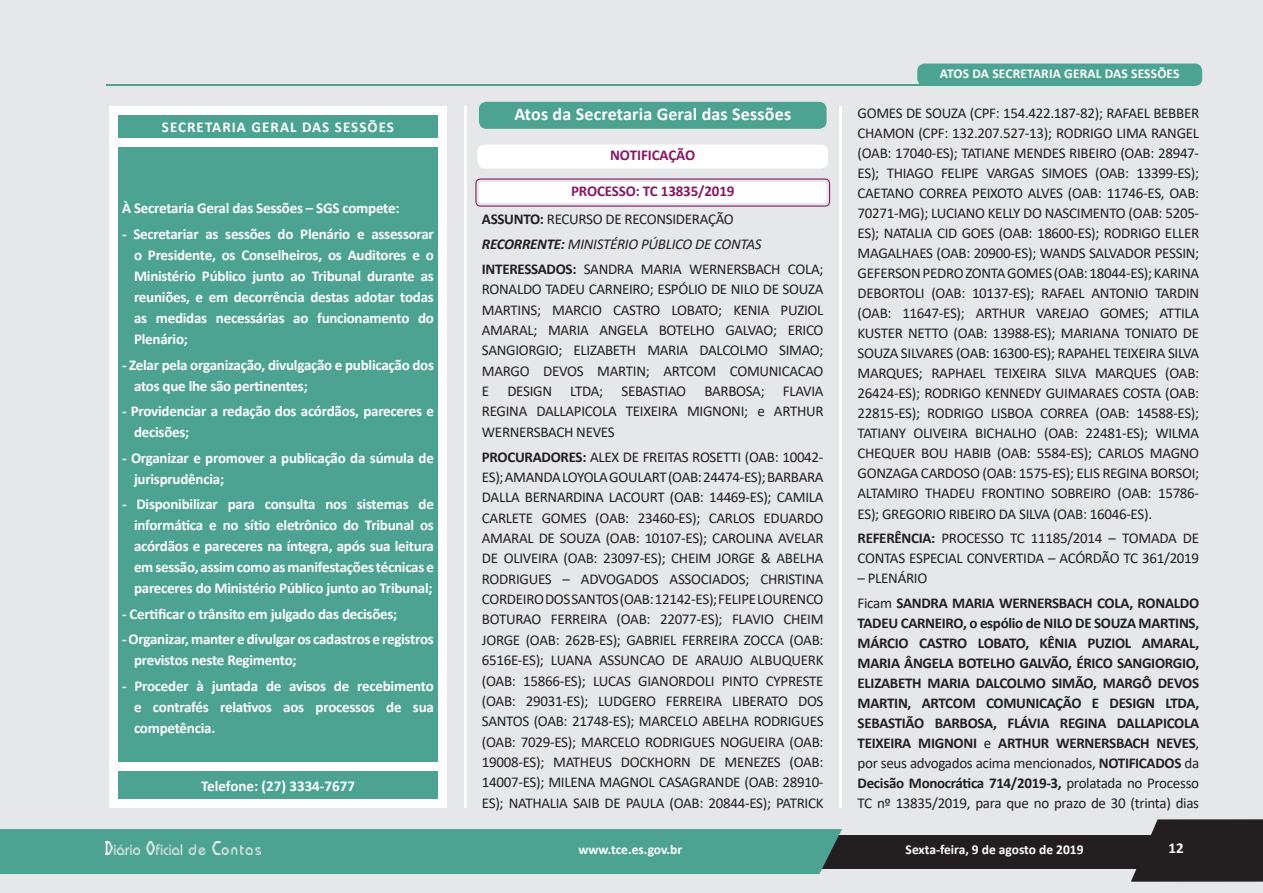
<style>
.page{position:relative;width:1263px;height:893px;background:#e6e7e9}
.page>*{position:absolute;margin:0;border:0;box-sizing:border-box;transform-origin:0 0}
.t1{font:700 18px "Calibri";letter-spacing:.01em;color:#fff}
.t2{font:15px/20.4px "Calibri";letter-spacing:-.02em;color:#231f20;text-align:justify}
.t3{font:700 15px/21px "Calibri";letter-spacing:-.015em;color:#fff}
.t4{font:700 15px/20.1px "Calibri";letter-spacing:-.02em;color:#231f20}
.t5{font:700 15px "Calibri";letter-spacing:.07em;color:#fff}
.t6{font:700 15px "Calibri";letter-spacing:-.01em;color:#891765}
.t7{font:700 13.5px "Calibri";color:#fff}
.s1{font-weight:700;color:#891765}
.s2{font-weight:700}
.s3{font-weight:700;font-style:italic}
.s4{font-style:italic}
.s5{font-weight:400}
</style>
<div class="page">
<svg style="left:1131px;top:819px;width:132px;height:63px;background:#3b3738"></svg>
<div style="left:804px;top:835px;width:459px;height:33px;background:#231f20"></div>
<hr style="left:465px;top:106px;width:2px;height:702px;background:#fff">
<hr style="left:839px;top:106px;width:3px;height:702px;background:#fff">
<div style="left:0;top:829px;width:842px;height:45px;background:#4ca391"></div>
<hr style="left:106px;top:85px;width:954px;height:1px;background:#4ca391">
<div style="left:917px;top:64px;width:285px;height:22px;background:#4ca391;border-radius:8px"></div>
<img style="left:105px;top:842px;width:156px;height:13px">
<div style="left:118px;top:115px;width:320px;height:684px;background:#4ca391"></div>
<div style="left:109px;top:106px;width:338px;height:9px;background:#fff"></div>
<div style="left:109px;top:115px;width:9px;height:23px;background:#fff"></div>
<div style="left:438px;top:115px;width:9px;height:23px;background:#fff"></div>
<div style="left:109px;top:138px;width:338px;height:9px;background:#fff"></div>
<div style="left:109px;top:147px;width:9px;height:615px;background:#fff"></div>
<div style="left:438px;top:147px;width:9px;height:615px;background:#fff"></div>
<div style="left:109px;top:762px;width:338px;height:9px;background:#fff"></div>
<div style="left:109px;top:771px;width:9px;height:28px;background:#fff"></div>
<div style="left:438px;top:771px;width:9px;height:28px;background:#fff"></div>
<div style="left:109px;top:799px;width:338px;height:9px;background:#fff"></div>
<div style="left:479px;top:102px;width:347px;height:27px;background:#4ca391;border-radius:8px"></div>
<div style="left:477px;top:145px;width:351px;height:24px;background:#fff;border-radius:8px"></div>
<svg style="left:475px;top:178px;width:355px;height:29px;background:#efe6ed"></svg>
<p class="t5" style="left:162px;top:117px;width:234px">SECRETARIA GERAL DAS SESSÕES</p>
<p class="t3" style="left:122px;top:198px;width:279px">À Secretaria Geral das Sessões – SGS compete:</p>
<p class="t3" style="left:134px;top:223px;width:301px;text-align:justify;text-indent:-12px">- Secretariar as sessões do Plenário e assessorar o Presidente, os Conselheiros, os Auditores e o Ministério Público junto ao Tribunal durante as reuniões, e em decorrência destas adotar todas as medidas necessárias ao funcionamento do Plenário;</p>
<p class="t3" style="left:134px;top:354px;width:301px;text-indent:-12px">- Zelar pela organização, divulgação e publicação dos atos que lhe são pertinentes;</p>
<p class="t3" style="left:134px;top:400px;width:301px;text-indent:-12px">- Providenciar a redação dos acórdãos, pareceres e decisões;</p>
<p class="t3" style="left:134px;top:447px;width:301px;text-indent:-12px">- Organizar e promover a publicação da súmula de jurisprudência;</p>
<p class="t3" style="left:134px;top:493px;width:301px;text-align:justify;text-indent:-12px">- Disponibilizar para consulta nos sistemas de informática e no sítio eletrônico do Tribunal os acórdãos e pareceres na íntegra, após sua leitura em sessão, assim como as manifestações técnicas e pareceres do Ministério Público junto ao Tribunal;</p>
<p class="t3" style="left:122px;top:603px;width:277px">- Certificar o trânsito em julgado das decisões;</p>
<p class="t3" style="left:134px;top:628px;width:301px;text-indent:-12px">- Organizar, manter e divulgar os cadastros e registros previstos neste Regimento;</p>
<p class="t3" style="left:134px;top:675px;width:301px;text-align:justify;text-indent:-12px">- Proceder à juntada de avisos de recebimento e contrafés relativos aos processos de sua competência.</p>
<p class="t3" style="left:201px;top:775px;width:155px">Telefone: (27) 3334-7677</p>
<p class="t1" style="left:514px;top:101px;width:278px">Atos da Secretaria Geral das Sessões</p>
<p class="t6" style="left:610px;top:145px;width:87px">NOTIFICAÇÃO</p>
<p class="t2" style="left:482px;top:177px;width:254px;line-height:27.9px;text-align:right"><span class="s1">PROCESSO: TC 13835/2019<br></span><span class="s2">ASSUNTO:</span> RECURSO DE RECONSIDERAÇÃO</p>
<p class="t2" style="left:482px;top:231px;width:343px;line-height:24.9px"><span class="s3">RECORRENTE:</span> <span class="s4">MINISTÉRIO PÚBLICO DE CONTAS<br></span><span class="s2">INTERESSADOS:</span> SANDRA MARIA WERNERSBACH COLA;</p>
<p class="t2" style="left:482px;top:279px;width:343px">RONALDO TADEU CARNEIRO; ESPÓLIO DE NILO DE SOUZA MARTINS; MARCIO CASTRO LOBATO; KENIA PUZIOL AMARAL; MARIA ANGELA BOTELHO GALVAO; ERICO SANGIORGIO; ELIZABETH MARIA DALCOLMO SIMAO; MARGO DEVOS MARTIN; ARTCOM COMUNICACAO E DESIGN LTDA; SEBASTIAO BARBOSA; FLAVIA REGINA DALLAPICOLA TEIXEIRA MIGNONI; e ARTHUR WERNERSBACH NEVES</p>
<p class="t2" style="left:482px;top:446px;width:343px"><span class="s2">PROCURADORES:</span> ALEX DE FREITAS ROSETTI (OAB: 10042- ES); AMANDA LOYOLA GOULART (OAB: 24474-ES); BARBARA DALLA BERNARDINA LACOURT (OAB: 14469-ES); CAMILA CARLETE GOMES (OAB: 23460-ES); CARLOS EDUARDO AMARAL DE SOUZA (OAB: 10107-ES); CAROLINA AVELAR DE OLIVEIRA (OAB: 23097-ES); CHEIM JORGE &amp; ABELHA RODRIGUES – ADVOGADOS ASSOCIADOS; CHRISTINA CORDEIRO DOS SANTOS (OAB: 12142-ES); FELIPE LOURENCO BOTURAO FERREIRA (OAB: 22077-ES); FLAVIO CHEIM JORGE (OAB: 262B-ES); GABRIEL FERREIRA ZOCCA (OAB:<br>6516E-ES); LUANA ASSUNCAO DE ARAUJO ALBUQUERK (OAB: 15866-ES); LUCAS GIANORDOLI PINTO CYPRESTE (OAB: 29031-ES); LUDGERO FERREIRA LIBERATO DOS SANTOS (OAB: 21748-ES); MARCELO ABELHA RODRIGUES (OAB: 7029-ES); MARCELO RODRIGUES NOGUEIRA (OAB:<br>19008-ES); MATHEUS DOCKHORN DE MENEZES (OAB:<br>14007-ES); MILENA MAGNOL CASAGRANDE (OAB: 28910- ES); NATHALIA SAIB DE PAULA (OAB: 20844-ES); PATRICK</p>
<p class="t7" style="left:578px;top:840px;width:105px">www.tce.es.gov.br</p>
<p class="t7" style="left:940px;top:64px;width:241px">ATOS DA SECRETARIA GERAL DAS SESSÕES</p>
<p class="t2" style="left:857px;top:102px;width:343px">GOMES DE SOUZA (CPF: 154.422.187-82); RAFAEL BEBBER CHAMON (CPF: 132.207.527-13); RODRIGO LIMA RANGEL (OAB: 17040-ES); TATIANE MENDES RIBEIRO (OAB: 28947- ES); THIAGO FELIPE VARGAS SIMOES (OAB: 13399-ES); CAETANO CORREA PEIXOTO ALVES (OAB: 11746-ES, OAB:<br>70271-MG); LUCIANO KELLY DO NASCIMENTO (OAB: 5205- ES); NATALIA CID GOES (OAB: 18600-ES); RODRIGO ELLER MAGALHAES (OAB: 20900-ES); WANDS SALVADOR PESSIN; GEFERSON PEDRO ZONTA GOMES (OAB: 18044-ES); KARINA DEBORTOLI (OAB: 10137-ES); RAFAEL ANTONIO TARDIN (OAB: 11647-ES); ARTHUR VAREJAO GOMES; ATTILA KUSTER NETTO (OAB: 13988-ES); MARIANA TONIATO DE SOUZA SILVARES (OAB: 16300-ES); RAPAHEL TEIXEIRA SILVA MARQUES; RAPHAEL TEIXEIRA SILVA MARQUES (OAB:<br>26424-ES); RODRIGO KENNEDY GUIMARAES COSTA (OAB:<br>22815-ES); RODRIGO LISBOA CORREA (OAB: 14588-ES); TATIANY OLIVEIRA BICHALHO (OAB: 22481-ES); WILMA CHEQUER BOU HABIB (OAB: 5584-ES); CARLOS MAGNO GONZAGA CARDOSO (OAB: 1575-ES); ELIS REGINA BORSOI; ALTAMIRO THADEU FRONTINO SOBREIRO (OAB: 15786- ES); GREGORIO RIBEIRO DA SILVA (OAB: 16046-ES).</p>
<p class="t2" style="left:857px;top:528px;width:343px"><span class="s2">REFERÊNCIA:</span> PROCESSO TC 11185/2014 – TOMADA DE<br>CONTAS ESPECIAL CONVERTIDA – ACÓRDÃO TC 361/2019</p>
<p class="t4" style="left:857px;top:566px;width:343px;line-height:24.6px"><span class="s5">– PLENÁRIO<br>Ficam</span> SANDRA MARIA WERNERSBACH COLA, RONALDO</p>
<p class="t4" style="left:857px;top:612px;width:343px;text-align:justify">TADEU CARNEIRO, o espólio de NILO DE SOUZA MARTINS, MÁRCIO CASTRO LOBATO, KÊNIA PUZIOL AMARAL, MARIA ÂNGELA BOTELHO GALVÃO, ÉRICO SANGIORGIO, ELIZABETH MARIA DALCOLMO SIMÃO, MARGÔ DEVOS MARTIN, ARTCOM COMUNICAÇÃO E DESIGN LTDA, SEBASTIÃO BARBOSA, FLÁVIA REGINA DALLAPICOLA TEIXEIRA MIGNONI <span class="s5">e</span> ARTHUR WERNERSBACH NEVES<span class="s5">, por seus advogados acima mencionados,</span> NOTIFICADOS <span class="s5">da </span>Decisão Monocrática 714/2019-3, <span class="s5">prolatada no Processo TC nº 13835/2019, para que no prazo de 30 (trinta) dias</span></p>
<p class="t7" style="left:906px;top:840px;width:180px">Sexta-feira, 9 de agosto de 2019</p>
<p class="t3" style="left:1168px;top:837px;width:17px">12</p>
</div>
